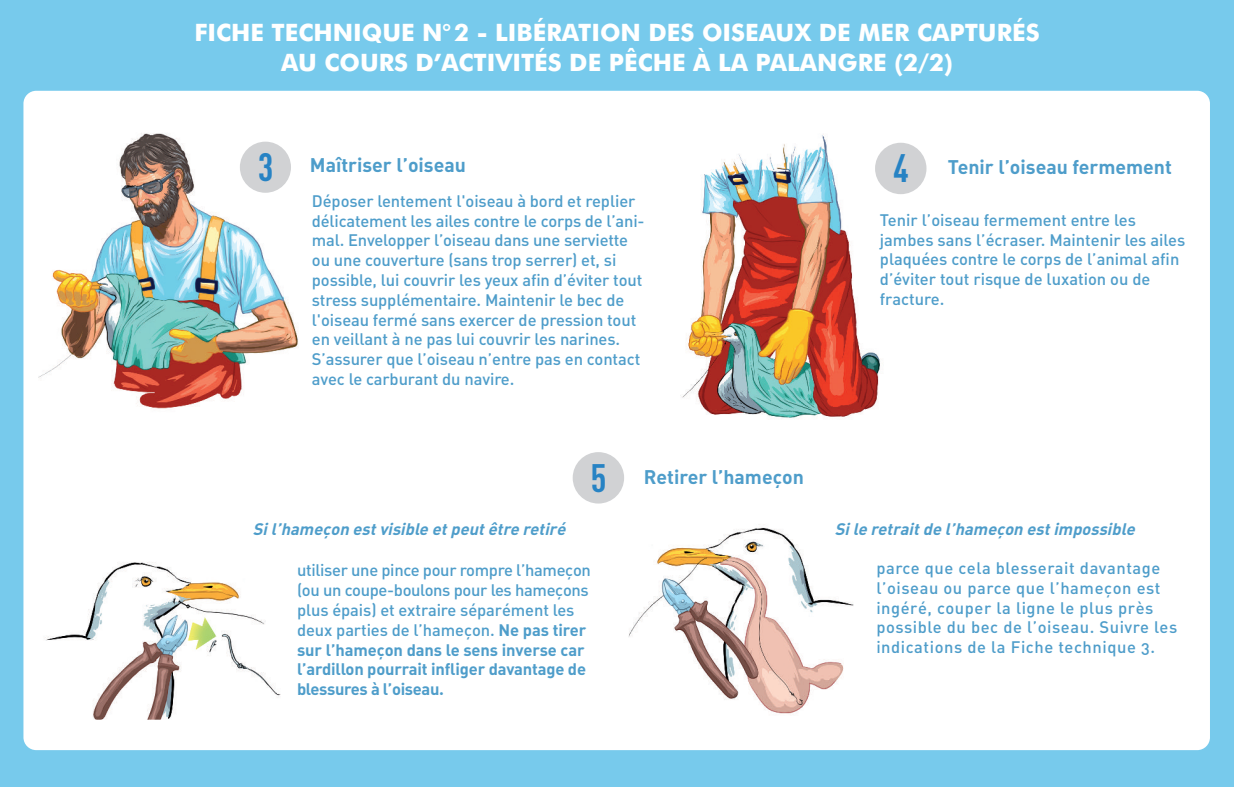
<style>
.page{position:relative;width:1234px;height:787px;background:#fff}
.page>*{position:absolute;margin:0;border:0;box-sizing:border-box;transform-origin:0 0}
.t1{font:700 39.15px "DIN Cond";color:#2783c4}
.t2{font:700 39px "DIN Cond";color:#2783c4}
.t3{font:700 24px/30px "Futura BT";color:#fff;text-align:center}
.t4{font:19.5px "DIN Bold Alternate";color:#4e9dca}
.t5{font:16.5px/19.8px "DIN Medium Alternate";letter-spacing:-.005em;color:#4e9dca}
.t6{font:16.5px/19.8px "DIN Medium Alternate";letter-spacing:.035em;color:#4e9dca}
.t7{font:16.5px/19.8px "DIN Bold Alternate";letter-spacing:-.01em;color:#4e9dca;text-align:justify}
.t8{font:italic 16.5px "DIN Bold Alternate";color:#4e9dca}
.s1{font-family:"DIN Bold Alternate"}
</style>
<div class="page">
<div style="left:0;top:0;width:1233px;height:787px;background:#77caec"></div>
<div style="left:23px;top:91px;width:1186px;height:659px;background:#fff;border-radius:13px"></div>
<img style="left:675px;top:124px;width:224px;height:314px;border-radius:13px">
<img style="left:38px;top:122px;width:274px;height:307px;border-radius:13px">
<img style="left:38px;top:552px;width:264px;height:167px;border-radius:13px">
<img style="left:628px;top:513px;width:235px;height:207px;border-radius:13px">
<div style="left:240px;top:142px;width:51px;height:51px;background:#d1d2d4;border-radius:50%"></div>
<div style="left:874px;top:143px;width:52px;height:51px;background:#d1d2d4;border-radius:50%"></div>
<div style="left:572px;top:452px;width:52px;height:51px;background:#d1d2d4;border-radius:50%"></div>
<h3 class="t3" style="left:194px;top:20px;width:846px">FICHE TECHNIQUE N°2 - LIBÉRATION DES OISEAUX DE MER CAPTURÉS<br>AU COURS D’ACTIVITÉS DE PÊCHE À LA PALANGRE (2/2)</h3>
<h2 class="t2" style="left:258px;top:153px;width:17px">3</h2>
<p class="t4" style="left:947px;top:155px;width:225px">Tenir l’oiseau fermement</p>
<p class="t5" style="left:312px;top:191px;width:334px">Déposer lentement l'oiseau à bord et replier délicatement les ailes contre le corps de l’ani&shy;mal. Envelopper l’oiseau dans une serviette ou une couverture (sans trop serrer) et, si possible, lui couvrir les yeux afin d’éviter tout stress supplémentaire. Maintenir le bec de l'oiseau fermé sans exercer de pression tout en veillant à ne pas lui couvrir les narines.<br>S’assurer que l’oiseau n’entre pas en contact avec le carburant du navire.</p>
<h1 class="t1" style="left:893px;top:154px;width:17px">4</h1>
<p class="t4" style="left:310px;top:154px;width:158px">Maîtriser l’oiseau</p>
<p class="t5" style="left:879px;top:210px;width:307px">Tenir l’oiseau fermement entre les jambes sans l’écraser. Maintenir les ailes plaquées contre le corps de l’animal afin d’éviter tout risque de luxation ou de fracture.</p>
<h1 class="t1" style="left:590px;top:464px;width:17px">5</h1>
<p class="t4" style="left:643px;top:466px;width:161px">Retirer l’hameçon</p>
<p class="t8" style="left:253px;top:519px;width:318px">Si l’hameçon est visible et peut être retiré</p>
<p class="t8" style="left:834px;top:519px;width:305px">Si le retrait de l’hameçon est impossible</p>
<p class="t5" style="left:297px;top:560px;width:295px">utiliser une pince pour rompre l’hameçon (ou un coupe-boulons pour les hameçons plus épais) et extraire séparément les deux parties de l’hameçon. <span class="s1">Ne pas tirer</span></p>
<p class="t7" style="left:297px;top:640px;width:290px">sur l’hameçon dans le sens inverse car l’ardillon pourrait infliger davantage de blessures à l’oiseau.</p>
<p class="t6" style="left:876px;top:558px;width:302px">parce que cela blesserait davantage l’oiseau ou parce que l’hameçon est ingéré, couper la ligne le plus près possible du bec de l’oiseau. Suivre les indications de la Fiche technique 3.</p>
</div>
